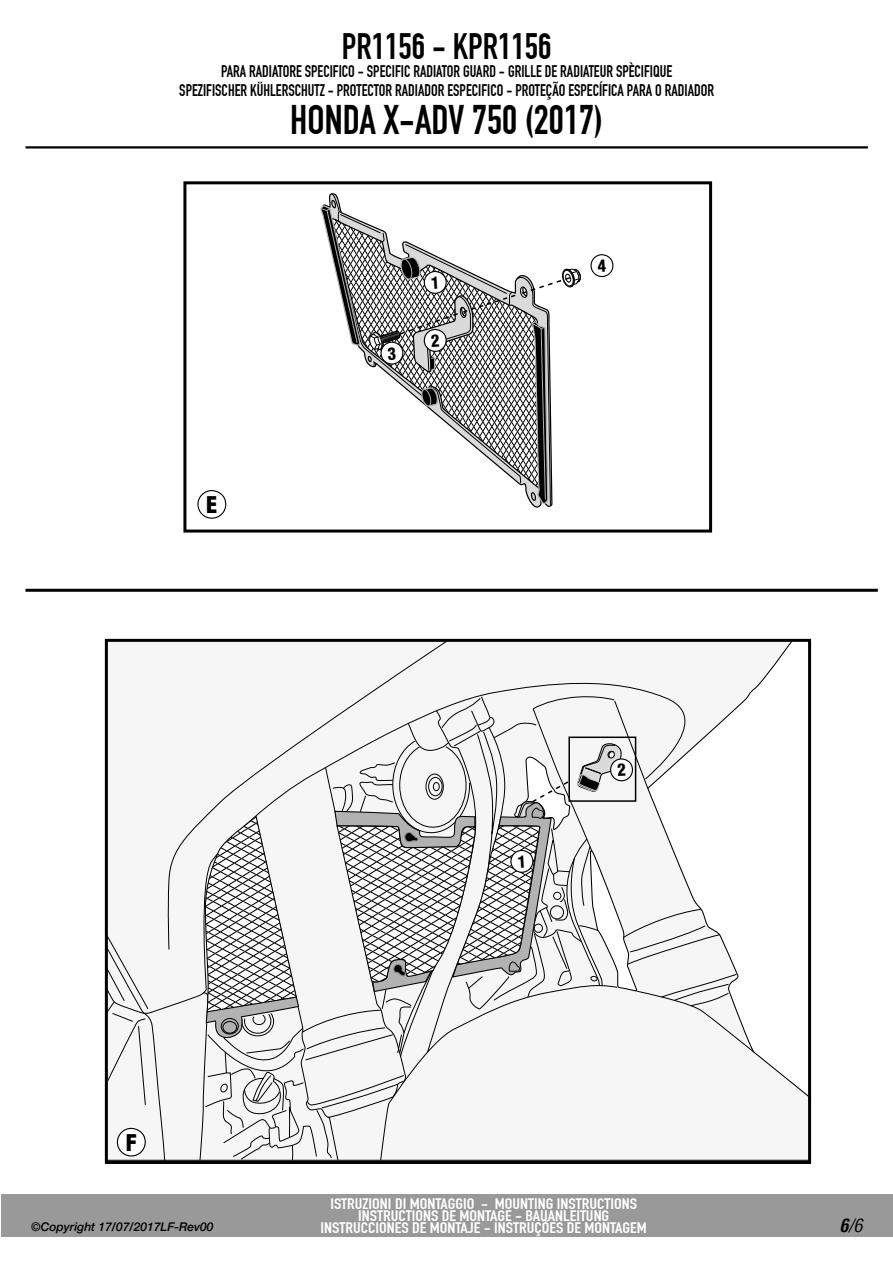
<style>
.page{position:relative;width:893px;height:1263px;background:#fff}
.page>*{position:absolute;margin:0;border:0;box-sizing:border-box;transform-origin:0 0}
.t1{font:40.5px "DIN Engschrift Alternate";color:#000}
.t2{font:36px "DIN Engschrift Alternate";color:#000}
.t3{font:900 condensed 22.5px "Helvetica";color:#000}
.t4{font:italic condensed 18px "Helvetica";color:#000}
.t5{font:16.5px/19.8px "DIN Engschrift Alternate";color:#000;text-align:center;scale:.95 1}
.t6{font:15px/12px "DIN Engschrift Alternate";color:#fff;text-align:center;scale:1.2 1}
.t7{font:italic 500 12px "Helvetica Neue";color:#000}
.s1{font-weight:700}
</style>
<div class="page">
<div style="left:1px;top:1194px;width:891px;height:43px;background:#999"></div>
<hr style="left:26px;top:146px;width:841px;height:3px;background:#000">
<svg style="left:109px;top:938px;width:56px;height:222px"></svg>
<div style="left:105px;top:639px;width:706px;height:525px;border:3px solid #000"></div>
<div style="left:183px;top:181px;width:529px;height:352px;border:3px solid #000"></div>
<div style="left:197px;top:490px;width:29px;height:29px;border:1px solid #000;border-radius:50%"></div>
<div style="left:117px;top:1128px;width:28px;height:28px;background:#fff;border-radius:50%"></div>
<div style="left:117px;top:1128px;width:29px;height:29px;border:1px solid #000;border-radius:50%"></div>
<svg style="left:590px;top:255px;width:23px;height:22px"></svg>
<div style="left:590px;top:254px;width:23px;height:23px;border:1px solid #000;border-radius:50%"></div>
<hr style="left:26px;top:589px;width:851px;height:3px;background:#000">
<svg style="left:597px;top:259px;width:9px;height:13px"></svg>
<svg style="left:320px;top:194px;width:261px;height:312px"></svg>
<svg style="left:199px;top:696px;width:555px;height:465px"></svg>
<h2 class="t2" style="left:342px;top:27px;width:211px">PR1156 - KPR1156</h2>
<p class="t5" style="left:179px;top:61px;width:564px">PARA RADIATORE SPECIFICO - SPECIFIC RADIATOR GUARD - GRILLE DE RADIATEUR SPÈCIFIQUE<br>SPEZIFISCHER KÜHLERSCHUTZ - PROTECTOR RADIADOR ESPECIFICO - PROTEÇÃO ESPECÍFICA PARA O RADIADOR</p>
<h1 class="t1" style="left:290px;top:98px;width:314px">HONDA X-ADV 750 (2017)</h1>
<h3 class="t3" style="left:206px;top:495px;width:13px">E</h3>
<h3 class="t3" style="left:126px;top:1133px;width:13px">F</h3>
<p class="t7" style="left:31px;top:1222px;width:184px">©Copyright 17/07/2017LF-Rev00</p>
<p class="t6" style="left:320px;top:1198px;width:273px">ISTRUZIONI DI MONTAGGIO - MOUNTING INSTRUCTIONS<br>INSTRUCTIONS DE MONTAGE - BAUANLEITUNG<br>INSTRUCCIONES DE MONTAJE - INSTRUÇÕES DE MONTAGEM</p>
<p class="t4" style="left:839px;top:1215px;width:25px"><span class="s1">6</span>/6</p>
</div>
